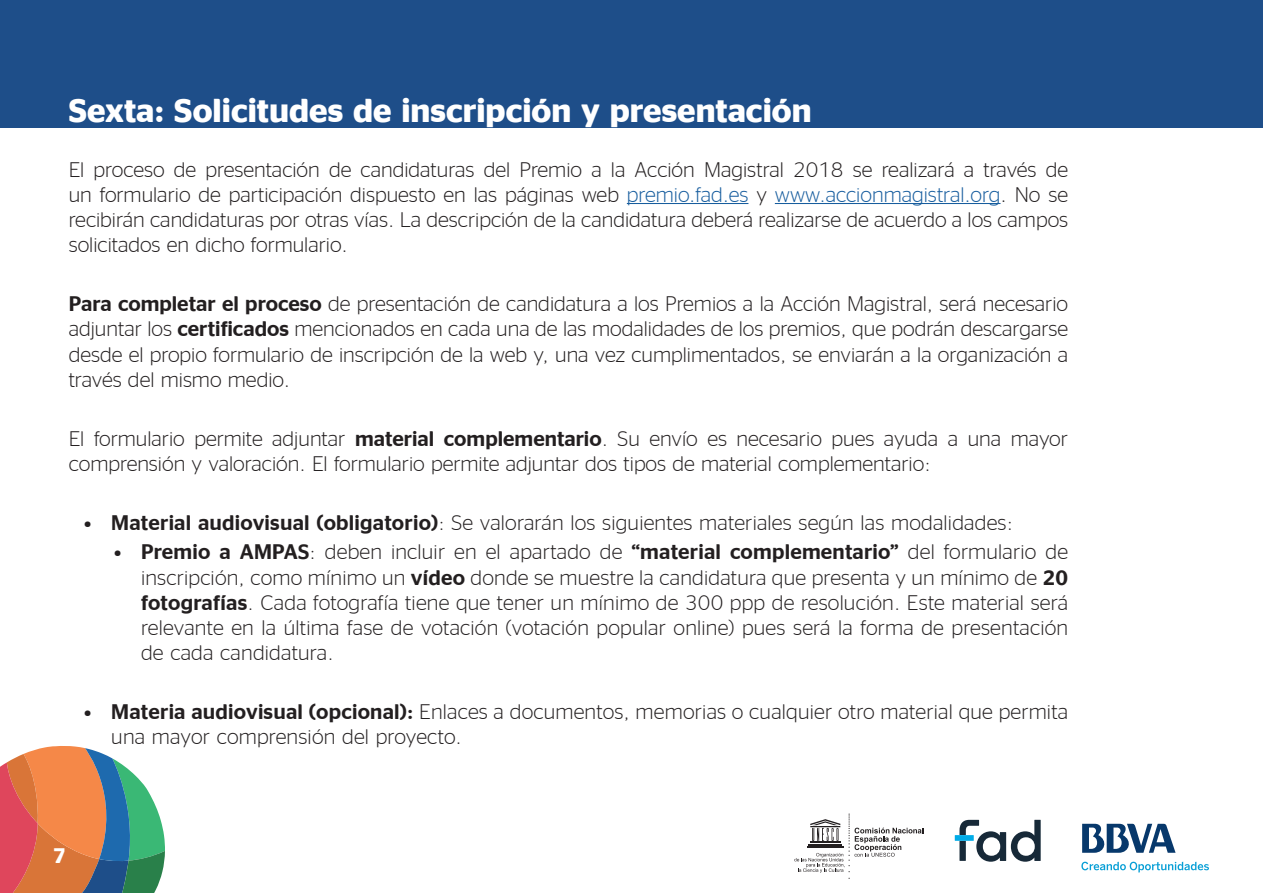
<style>
.page{position:relative;width:1263px;height:893px;background:#fff}
.page>*{position:absolute;margin:0;border:0;box-sizing:border-box;transform-origin:0 0}
.t1{font:700 33px "BBVA Office";color:#fff}
.t2{font:300 21px/25.2px "BBVA Office";color:#231f20;text-align:justify}
.t3{font:700 21px "BBVA Office";color:#fff}
.s1{color:#175d9e}
.s2{font-style:inherit}
</style>
<div class="page">
<svg style="left:0;top:746px;width:165px;height:147px;background:#b0886f"></svg>
<svg style="left:794px;top:814px;width:129px;height:65px"></svg>
<svg style="left:1082px;top:824px;width:93px;height:29px"></svg>
<svg style="left:1081px;top:862px;width:128px;height:10px"></svg>
<svg style="left:959px;top:820px;width:82px;height:42px"></svg>
<div style="left:955px;top:835px;width:19px;height:6px;background:#00abe7"></div>
<div style="left:0;top:0;width:1263px;height:128px;background:#1e4e89"></div>
<hr style="left:627px;top:203px;width:121px;height:1px;background:#175d9e">
<hr style="left:775px;top:203px;width:225px;height:1px;background:#175d9e">
<p class="t1" style="left:69px;top:91px;width:744px">Sexta: Solicitudes de inscripción y presentación</p>
<p class="t2" style="left:69px;top:157px;width:1001px">El proceso de presentación de candidaturas del Premio a la Acción Magistral 2018 se realizará a través de un formulario de participación dispuesto en las páginas web <span class="s1">premio.fad.es</span> y <span class="s1">www.accionmagistral.org</span>. No se recibirán candidaturas por otras vías. La descripción de la candidatura deberá realizarse de acuerdo a los campos solicitados en dicho formulario.</p>
<p class="t2" style="left:69px;top:291px;width:1001px"><span class="s2">Para completar el proceso</span> de presentación de candidatura a los Premios a la Acción Magistral, será necesario adjuntar los <span class="s2">certificados</span> mencionados en cada una de las modalidades de los premios, que podrán descargarse desde el propio formulario de inscripción de la web y, una vez cumplimentados, se enviarán a la organización a través del mismo medio.</p>
<p class="t2" style="left:69px;top:426px;width:1001px">El formulario permite adjuntar <span class="s2">material complementario</span>. Su envío es necesario pues ayuda a una mayor comprensión y valoración. El formulario permite adjuntar dos tipos de material complementario:</p>
<p class="t2" style="left:84px;top:510px;width:930px"><span class="s2">• Material audiovisual (obligatorio)</span>: Se valorarán los siguientes materiales según las modalidades:</p>
<p class="t2" style="left:141px;top:539px;width:928px;text-indent:-27px"><span class="s2">• Premio a AMPAS</span>: deben incluir en el apartado de <span class="s2">“material complementario”</span> del formulario de inscripción, como mínimo un <span class="s2">vídeo</span> donde se muestre la candidatura que presenta y un mínimo de <span class="s2">20 fotografías</span>. Cada fotografía tiene que tener un mínimo de 300 ppp de resolución. Este material será relevante en la última fase de votación (votación popular online) pues será la forma de presentación de cada candidatura.</p>
<p class="t2" style="left:111px;top:699px;width:958px;text-indent:-27px"><span class="s2">• Materia audiovisual (opcional):</span> Enlaces a documentos, memorias o cualquier otro material que permita una mayor comprensión del proyecto.</p>
<p class="t3" style="left:53px;top:843px;width:14px">7</p>
</div>
